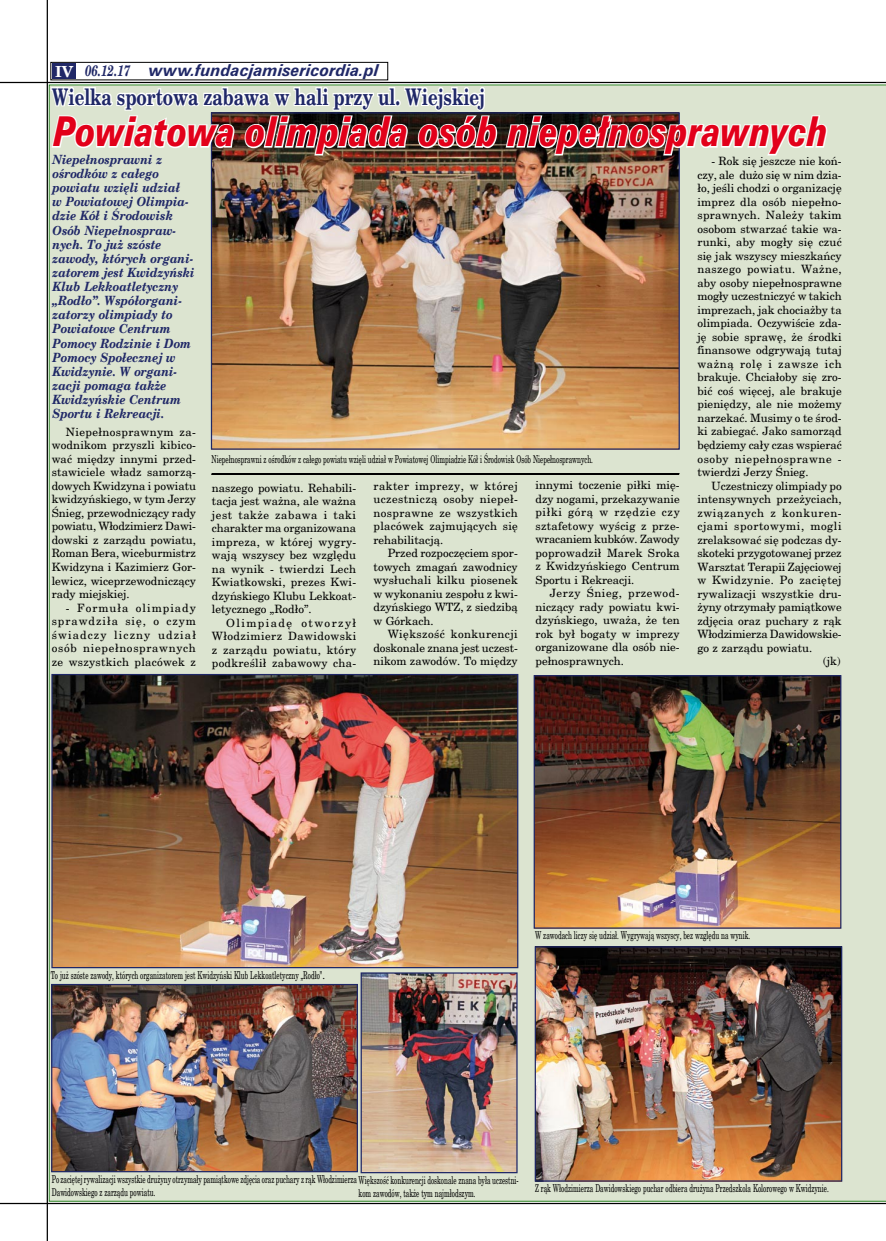
<style>
.page{position:relative;width:886px;height:1241px;background:#fff}
.page>*{position:absolute;margin:0;border:0;box-sizing:border-box;transform-origin:0 0}
.t1{font:italic 37.5px "Zurich Blk PL";color:#e2001a;scale:.75 1}
.t2{font:700 22.5px "New Brunswick";color:#202867;scale:.75 1}
.t3{font:italic 700 15px "Zurich PL";color:#202867}
.t4{font:italic 700 12.5px/14.1px "New Brunswick";color:#202867;scale:.91 1}
.t5{font:11.25px/13.5px "New Brunswick";color:#000;text-align:justify}
.t6{font:11.25px "New Brunswick";letter-spacing:.05em;color:#000}
.t7{font:11.25px "New Brunswick";letter-spacing:.035em;color:#000}
.t8{font:11.25px "New Brunswick";letter-spacing:.055em;color:#000}
.t9{font:10.62px/12.9px "New Brunswick";color:#000;scale:.6 1}
.s1{font-family:"New Brunswick";font-style:normal;color:#fff}
.s2{font-family:"New Brunswick"}
</style>
<div class="page">
<div style="left:49px;top:85px;width:837px;height:1116px;background:#dce4d0"></div>
<hr style="left:47px;top:0;width:1px;height:1240px;background:#000">
<hr style="left:0;top:82px;width:886px;height:1px;background:#000">
<hr style="left:0;top:1202px;width:886px;height:1px;background:#000">
<img style="left:213px;top:114px;width:465px;height:333px">
<img style="left:537px;top:948px;width:303px;height:231px">
<div style="left:535px;top:946px;width:307px;height:235px;border:1px solid #202867"></div>
<img style="left:504px;top:114px;width:324px;height:43px">
<svg style="left:50px;top:61px;width:448px;height:96px"></svg>
<svg style="left:211px;top:473px;width:469px;height:2px"></svg>
<img style="left:536px;top:677px;width:303px;height:249px">
<div style="left:534px;top:675px;width:307px;height:253px;border:1px solid #202867"></div>
<img style="left:53px;top:675px;width:463px;height:291px">
<div style="left:51px;top:673px;width:467px;height:295px;border:1px solid #202867"></div>
<img style="left:53px;top:985px;width:303px;height:185px">
<div style="left:51px;top:983px;width:307px;height:189px;border:1px solid #202867"></div>
<img style="left:363px;top:974px;width:153px;height:196px">
<div style="left:361px;top:972px;width:157px;height:200px;border:1px solid #202867"></div>
<h3 class="t3" style="left:55px;top:60px;width:325px"><span class="s1">IV</span> <span class="s2">06.12.17</span> www.fundacjamisericordia.pl</h3>
<h2 class="t2" style="left:52px;top:83px;width:579px">Wielka sportowa zabawa w hali przy ul. Wiejskiej</h2>
<h1 class="t1" style="left:54px;top:107px;width:1033px">Powiatowa olimpiada osób niepełnosprawnych</h1>
<p class="t4" style="left:53px;top:152px;width:158px">Niepełnosprawni z ośrodków z całego powiatu wzięli udział<br>w Powiatowej Olimpia&shy;dzie Kół i Środowisk<br>Osób Niepełnospraw&shy;nych. To już szóste zawody, których organi&shy;zatorem jest Kwidzyński<br>Klub Lekkoatletyczny „Rodło”. Współorgani&shy;zatorzy olimpiady to<br>Powiatowe Centrum<br>Pomocy Rodzinie i Dom<br>Pomocy Społecznej w<br>Kwidzynie. W organi&shy;zacji pomaga także<br>Kwidzyńskie Centrum<br>Sportu i Rekreacji.</p>
<p class="t5" style="left:697px;top:154px;width:146px;text-indent:14px">- Rok się jeszcze nie koń&shy;czy, ale dużo się w nim dzia&shy;ło, jeśli chodzi o organizację imprez dla osób niepełno&shy;sprawnych. Należy takim osobom stwarzać takie wa&shy;runki, aby mogły się czuć się jak wszyscy mieszkańcy naszego powiatu. Ważne, aby osoby niepełnosprawne mogły uczestniczyć w takich imprezach, jak chociażby ta olimpiada. Oczywiście zda&shy;ję sobie sprawę, że środki finansowe odgrywają tutaj ważną rolę i zawsze ich brakuje. Chciałoby się zro&shy;bić coś więcej, ale brakuje pieniędzy, ale nie możemy narzekać. Musimy o te środ&shy;ki zabiegać. Jako samorząd będziemy cały czas wspierać osoby niepełnosprawne - twierdzi Jerzy Śnieg.</p>
<p class="t5" style="left:712px;top:478px;width:132px">Uczestniczy olimpiady po</p>
<p class="t5" style="left:697px;top:492px;width:146px">intensywnych przeżyciach,</p>
<p class="t8" style="left:697px;top:505px;width:146px">związanych z konkuren-</p>
<p class="t6" style="left:697px;top:519px;width:146px">cjami sportowymi, mogli</p>
<p class="t5" style="left:697px;top:532px;width:146px">zrelaksować się podczas dy-</p>
<p class="t5" style="left:697px;top:546px;width:146px">skoteki przygotowanej przez</p>
<p class="t5" style="left:697px;top:559px;width:146px">Warsztat Terapii Zajęciowej</p>
<p class="t7" style="left:697px;top:573px;width:146px">w Kwidzynie. Po zaciętej</p>
<p class="t5" style="left:697px;top:586px;width:146px">rywalizacji wszystkie dru-</p>
<p class="t5" style="left:697px;top:600px;width:146px">żyny otrzymały pamiątkowe</p>
<p class="t5" style="left:697px;top:613px;width:146px">zdjęcia oraz puchary z rąk</p>
<p class="t5" style="left:697px;top:627px;width:146px">Włodzimierza Dawidowskie-</p>
<p class="t5" style="left:697px;top:640px;width:116px">go z zarządu powiatu.</p>
<p class="t5" style="left:823px;top:654px;width:19px">(jk)</p>
<p class="t5" style="left:52px;top:425px;width:146px;text-indent:14px">Niepełnosprawnym za&shy;wodnikom przyszli kibico&shy;wać między innymi przed&shy;stawiciele władz samorzą&shy;dowych Kwidzyna i powiatu kwidzyńskiego, w tym Jerzy Śnieg, przewodniczący rady powiatu, Włodzimierz Dawi&shy;dowski z zarządu powiatu, Roman Bera, wiceburmistrz Kwidzyna i Kazimierz Gor&shy;lewicz, wiceprzewodniczący rady miejskiej.</p>
<p class="t5" style="left:52px;top:600px;width:146px;text-indent:14px">- Formuła olimpiady sprawdziła się, o czym świadczy liczny udział osób niepełnosprawnych ze wszystkich placówek z</p>
<p class="t9" style="left:212px;top:452px;width:637px">Niepełnosprawni z ośrodków z całego powiatu wzięli udział w Powiatowej Olimpiadzie Kół i Środowisk Osób Niepełnosprawnych.</p>
<p class="t5" style="left:535px;top:478px;width:146px">innymi toczenie piłki mię&shy;dzy nogami, przekazywanie piłki górą w rzędzie czy sztafetowy wyścig z prze&shy;wracaniem kubków. Zawody poprowadził Marek Sroka z Kwidzyńskiego Centrum Sportu i Rekreacji.</p>
<p class="t5" style="left:535px;top:586px;width:146px;text-indent:14px">Jerzy Śnieg, przewod&shy;niczący rady powiatu kwi&shy;dzyńskiego, uważa, że ten rok był bogaty w imprezy organizowane dla osób nie&shy;pełnosprawnych.</p>
<p class="t5" style="left:373px;top:478px;width:146px">rakter imprezy, w której uczestniczą osoby niepeł&shy;nosprawne ze wszystkich placówek zajmujących się rehabilitacją.</p>
<p class="t5" style="left:373px;top:546px;width:146px;text-indent:14px">Przed rozpoczęciem spor&shy;towych zmagań zawodnicy wysłuchali kilku piosenek w wykonaniu zespołu z kwi&shy;dzyńskiego WTZ, z siedzibą w Górkach.</p>
<p class="t5" style="left:373px;top:627px;width:146px;text-indent:14px">Większość konkurencji doskonale znana jest uczest&shy;nikom zawodów. To między</p>
<p class="t5" style="left:212px;top:480px;width:146px">naszego powiatu. Rehabili&shy;tacja jest ważna, ale ważna jest także zabawa i taki charakter ma organizowana impreza, w której wygry&shy;wają wszyscy bez względu na wynik - twierdzi Lech Kwiatkowski, prezes Kwi&shy;dzyńskiego Klubu Lekkoat&shy;letycznego „Rodło”.</p>
<p class="t5" style="left:212px;top:615px;width:146px;text-indent:14px">Olimpiadę otworzył Włodzimierz Dawidowski z zarządu powiatu, który podkreślił zabawowy cha-</p>
<p class="t9" style="left:51px;top:967px;width:459px">To już szóste zawody, których organizatorem jest Kwidzyński Klub Lekkoatletyczny „Rodło”.</p>
<p class="t9" style="left:535px;top:928px;width:360px">W zawodach liczy się udział. Wygrywają wszyscy, bez względu na wynik.</p>
<p class="t9" style="left:52px;top:1172px;width:780px">Po zaciętej rywalizacji wszystkie drużyny otrzymały pamiątkowe zdjęcia oraz puchary z rąk Włodzimierza Większość konkurencji doskonale znana była uczestni-<br>Dawidowskiego z zarządu powiatu.</p>
<p class="t9" style="left:359px;top:1186px;width:196px">kom zawodów, także tym najmłodszym.</p>
<p class="t9" style="left:535px;top:1181px;width:491px">Z rąk Włodzimierza Dawidowskiego puchar odbiera drużyna Przedszkola Kolorowego w Kwidzynie.</p>
</div>
